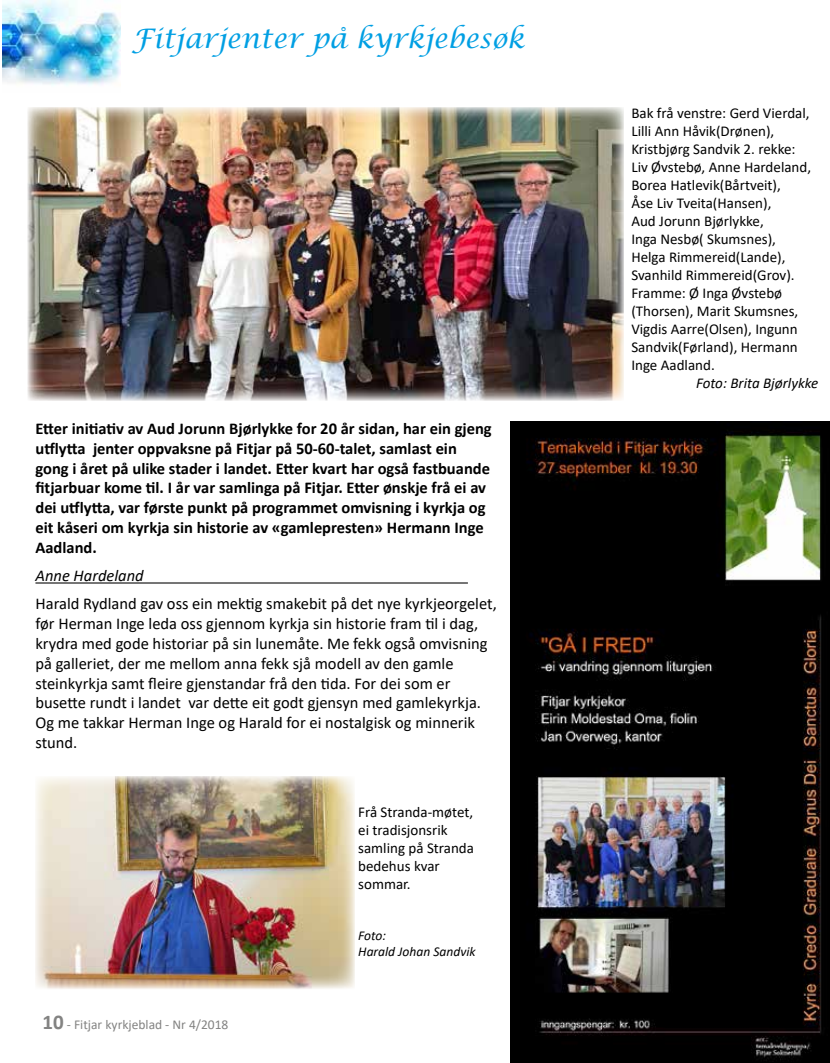
<style>
.page{position:relative;width:830px;height:1063px;background:#fff}
.page>*{position:absolute;margin:0;border:0;box-sizing:border-box;transform-origin:0 0}
.t1{font:italic 27px "Lucida Calligraphy";color:#009fe3}
.t2{font:16.5px/19.8px "Calibri";color:#000}
.t3{font:700 16.5px/19.8px "Calibri";color:#000}
.t4{font:italic 16.5px "Calibri";color:#000}
.t5{font:15px/18px "Calibri";color:#000}
.t6{font:italic 15px "Calibri";color:#000}
.t7{font:13.5px "Calibri";color:#838382}
.t8{font:italic 13.5px/16.2px "Calibri";color:#000}
.s1{font-weight:700;font-size:21px}
</style>
<div class="page">
<img style="left:2px;top:0;width:118px;height:85px">
<hr style="left:35px;top:582px;width:432px;height:2px;background:#000">
<img style="left:28px;top:107px;width:595px;height:294px">
<img style="left:510px;top:422px;width:319px;height:641px">
<img style="left:35px;top:776px;width:319px;height:213px">
<h1 class="t1" style="left:132px;top:22px;width:393px">Fitjarjenter på kyrkjebesøk</h1>
<p class="t3" style="left:35px;top:418px;width:457px">Etter initiativ av Aud Jorunn Bjørlykke for 20 år sidan, har ein gjeng utflytta jenter oppvaksne på Fitjar på 50-60-talet, samlast ein gong i året på ulike stader i landet. Etter kvart har også fastbuande fitjarbuar kome til. I år var samlinga på Fitjar. Etter ønskje frå ei av dei utflytta, var første punkt på programmet omvisning i kyrkja og eit kåseri om kyrkja sin historie av «gamlepresten» Hermann Inge Aadland.</p>
<p class="t4" style="left:35px;top:564px;width:110px">Anne Hardeland</p>
<p class="t2" style="left:35px;top:594px;width:462px">Harald Rydland gav oss ein mektig smakebit på det nye kyrkjeorgelet, før Herman Inge leda oss gjennom kyrkja sin historie fram til i dag, krydra med gode historiar på sin lunemåte. Me fekk også omvisning på galleriet, der me mellom anna fekk sjå modell av den gamle steinkyrkja samt fleire gjenstandar frå den tida. For dei som er busette rundt i landet var dette eit godt gjensyn med gamlekyrkja.<br>Og me takkar Herman Inge og Harald for ei nostalgisk og minnerik stund.</p>
<p class="t5" style="left:358px;top:802px;width:117px">Frå Stranda-møtet, ei tradisjonsrik samling på Stranda bedehus kvar sommar.</p>
<p class="t7" style="left:43px;top:1015px;width:187px"><span class="s1">10</span> - Fitjar kyrkjeblad - Nr 4/2018</p>
<p class="t8" style="left:358px;top:927px;width:119px">Foto:<br>Harald Johan Sandvik</p>
<p class="t5" style="left:631px;top:104px;width:181px">Bak frå venstre: Gerd Vierdal,<br>Lilli Ann Håvik(Drønen),<br>Kristbjørg Sandvik 2. rekke:<br>Liv Øvstebø, Anne Hardeland,<br>Borea Hatlevik(Bårtveit),<br>Åse Liv Tveita(Hansen),<br>Aud Jorunn Bjørlykke,<br>Inga Nesbø( Skumsnes),<br>Helga Rimmereid(Lande),<br>Svanhild Rimmereid(Grov).<br>Framme: Ø Inga Øvstebø (Thorsen), Marit Skumsnes,<br>Vigdis Aarre(Olsen), Ingunn<br>Sandvik(Førland), Hermann<br>Inge Aadland.</p>
<p class="t6" style="left:695px;top:373px;width:124px">Foto: Brita Bjørlykke</p>
</div>
